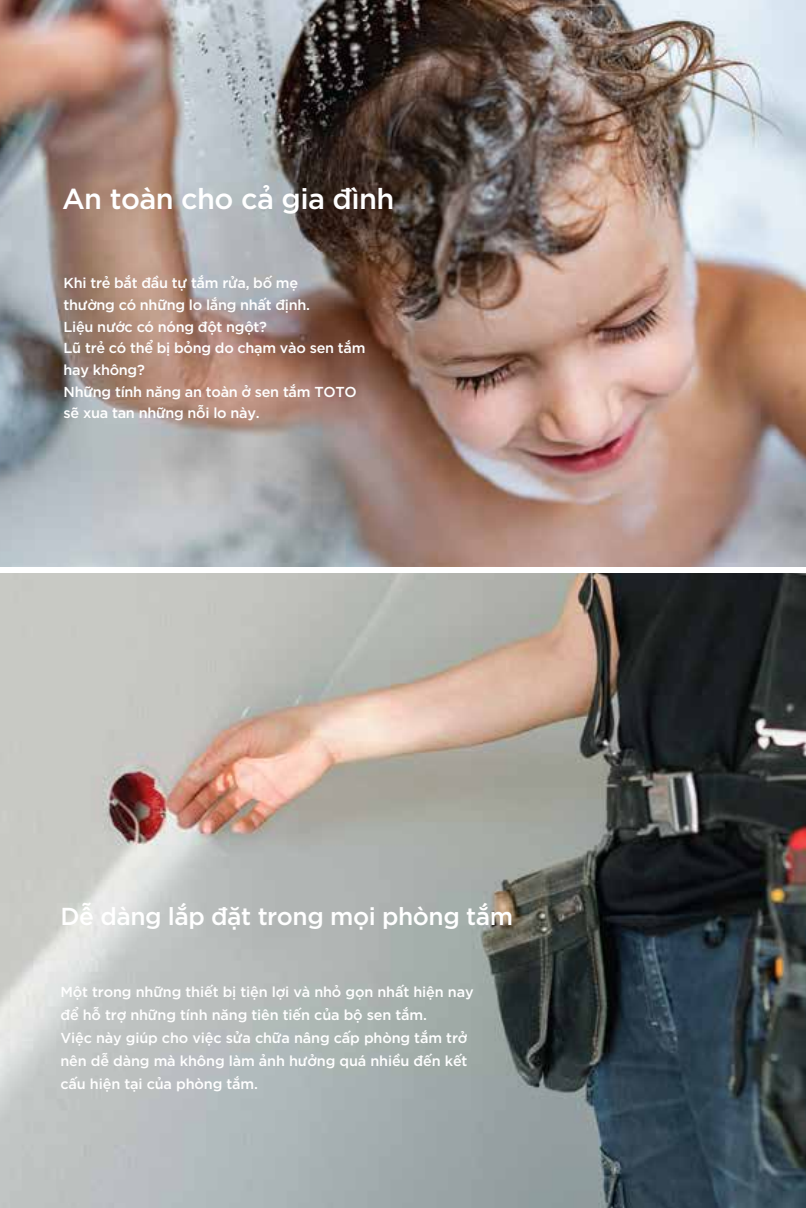
<style>
.page{position:relative;width:806px;height:1208px;background:#fff}
.page>*{position:absolute;margin:0;border:0;box-sizing:border-box;transform-origin:0 0}
.t1{font:28.8px "SVN Gotham";letter-spacing:-.02em;color:#fff}
.t2{font:24.6px "SVN Gotham";letter-spacing:-.02em;color:#fff}
.t3{font:14.4px/21.6px "SVN Gotham";letter-spacing:-.01em;color:#fff}
</style>
<div class="page">
<img style="left:0;top:0;width:805px;height:566px">
<img style="left:0;top:573px;width:805px;height:635px">
<p class="t1" style="left:62px;top:176px;width:333px">An toàn cho cả gia đình</p>
<p class="t3" style="left:64px;top:271px;width:303px">Khi trẻ bắt đầu tự tắm rửa, bố mẹ<br>thường có những lo lắng nhất định.<br>Liệu nước có nóng đột ngột?<br>Lũ trẻ có thể bị bỏng do chạm vào sen tắm hay không?<br>Những tính năng an toàn ở sen tắm TOTO sẽ xua tan những nỗi lo này.</p>
<p class="t2" style="left:60px;top:897px;width:454px">Dễ dàng lắp đặt trong mọi phòng tắm</p>
<p class="t3" style="left:60px;top:978px;width:414px;line-height:23.2px">Một trong những thiết bị tiện lợi và nhỏ gọn nhất hiện nay để hỗ trợ những tính năng tiên tiến của bộ sen tắm.<br>Việc này giúp cho việc sửa chữa nâng cấp phòng tắm trở nên dễ dàng mà không làm ảnh hưởng quá nhiều đến kết cấu hiện tại của phòng tắm.</p>
</div>
